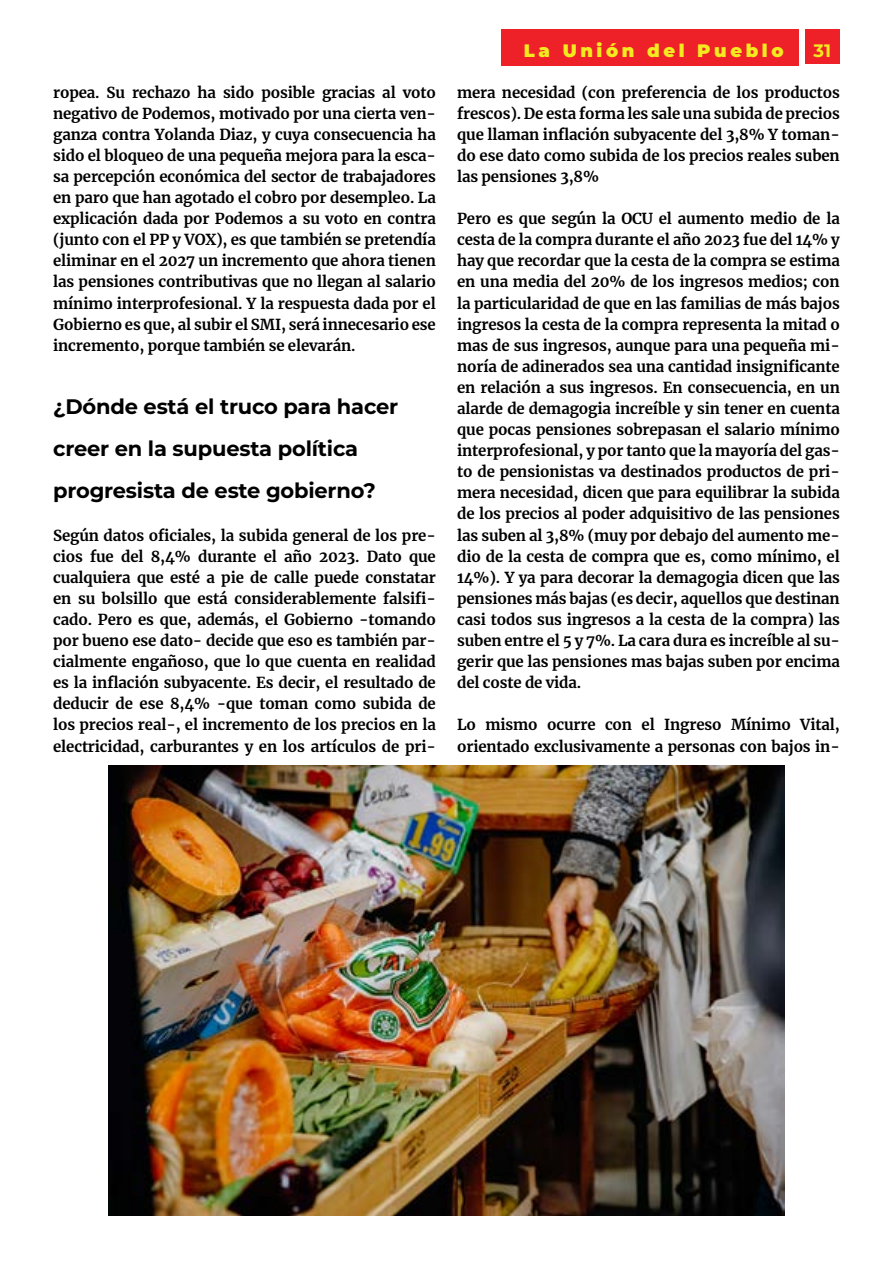
<style>
.page{position:relative;width:893px;height:1263px;background:#fff}
.page>*{position:absolute;margin:0;border:0;box-sizing:border-box;transform-origin:0 0}
.t1{font:700 21px/42.2px "Montserrat";letter-spacing:-.01em;color:#000}
.t2{font:900 18px "Montserrat";letter-spacing:.2em;color:#f3ea20}
.t3{font:700 18px "Montserrat";color:#f3ea20}
.t4{font:700 15px/21.1px "Merriweather";letter-spacing:-.01em;color:#000;text-align:justify}
</style>
<div class="page">
<div style="left:805px;top:30px;width:34px;height:34px;background:#ed2127"></div>
<div style="left:501px;top:30px;width:298px;height:36px;background:#ed2127"></div>
<img style="left:109px;top:765px;width:675px;height:450px">
<p class="t4" style="left:53px;top:81px;width:384px">ropea. Su rechazo ha sido posible gracias al voto negativo de Podemos, motivado por una cierta ven&shy;ganza contra Yolanda Diaz, y cuya consecuencia ha sido el bloqueo de una pequeña mejora para la esca&shy;sa percepción económica del sector de trabajadores en paro que han agotado el cobro por desempleo. La explicación dada por Podemos a su voto en contra (junto con el PP y VOX), es que también se pretendía eliminar en el 2027 un incremento que ahora tienen las pensiones contributivas que no llegan al salario mínimo interprofesional. Y la respuesta dada por el Gobierno es que, al subir el SMI, será innecesario ese incremento, porque también se elevarán.</p>
<h1 class="t1" style="left:53px;top:385px;width:347px">¿Dónde está el truco para hacer creer en la supuesta política progresista de este gobierno?</h1>
<p class="t4" style="left:53px;top:524px;width:384px">Según datos oficiales, la subida general de los pre&shy;cios fue del 8,4% durante el año 2023. Dato que cualquiera que esté a pie de calle puede constatar en su bolsillo que está considerablemente falsifi&shy;cado. Pero es que, además, el Gobierno -tomando por bueno ese dato- decide que eso es también par&shy;cialmente engañoso, que lo que cuenta en realidad es la inflación subyacente. Es decir, el resultado de deducir de ese 8,4% -que toman como subida de los precios real-, el incremento de los precios en la electricidad, carburantes y en los artículos de pri-</p>
<p class="t2" style="left:524px;top:38px;width:261px">La Unión del Pueblo</p>
<p class="t3" style="left:813px;top:38px;width:19px">31</p>
<p class="t4" style="left:457px;top:81px;width:384px">mera necesidad (con preferencia de los productos frescos). De esta forma les sale una subida de precios que llaman inflación subyacente del 3,8% Y toman&shy;do ese dato como subida de los precios reales suben las pensiones 3,8%</p>
<p class="t4" style="left:457px;top:208px;width:384px">Pero es que según la OCU el aumento medio de la cesta de la compra durante el año 2023 fue del 14% y hay que recordar que la cesta de la compra se estima en una media del 20% de los ingresos medios; con la particularidad de que en las familias de más bajos ingresos la cesta de la compra representa la mitad o mas de sus ingresos, aunque para una pequeña mi&shy;noría de adinerados sea una cantidad insignificante en relación a sus ingresos. En consecuencia, en un alarde de demagogia increíble y sin tener en cuenta que pocas pensiones sobrepasan el salario mínimo interprofesional, y por tanto que la mayoría del gas&shy;to de pensionistas va destinados productos de pri&shy;mera necesidad, dicen que para equilibrar la subida de los precios al poder adquisitivo de las pensiones las suben al 3,8% (muy por debajo del aumento me&shy;dio de la cesta de compra que es, como mínimo, el 14%). Y ya para decorar la demagogia dicen que las pensiones más bajas (es decir, aquellos que destinan casi todos sus ingresos a la cesta de la compra) las suben entre el 5 y 7%. La cara dura es increíble al su&shy;gerir que las pensiones mas bajas suben por encima del coste de vida.</p>
<p class="t4" style="left:457px;top:714px;width:384px">Lo mismo ocurre con el Ingreso Mínimo Vital, orientado exclusivamente a personas con bajos in-</p>
</div>
